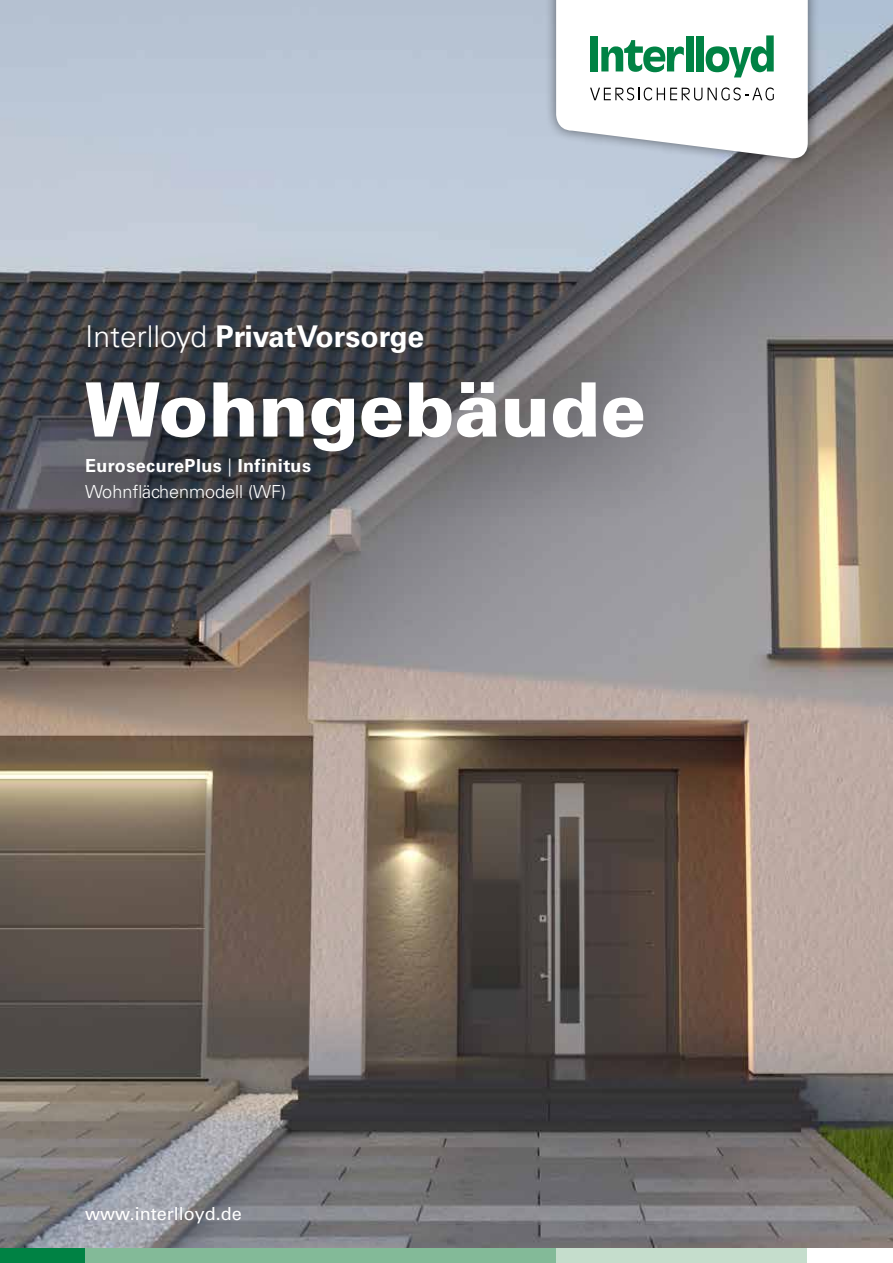
<style>
.page{position:relative;width:893px;height:1263px;background:#fff}
.page>*{position:absolute;margin:0;border:0;box-sizing:border-box;transform-origin:0 0}
.t1{font:900 75px "Univers LT Std";color:#fff}
.t2{font:700 30px "Univers LT Std";color:#fff}
.t3{font:700 18px/25.8px "Univers LT Std";letter-spacing:.025em;color:#fff}
.t4{font:18px "Univers LT Std";color:#fff}
.s1{font-weight:300}
</style>
<div class="page">
<img style="left:0;top:0;width:893px;height:1248px">
<div style="left:0;top:1248px;width:85px;height:15px;background:#008244"></div>
<div style="left:85px;top:1248px;width:471px;height:15px;background:#83ba98"></div>
<div style="left:556px;top:1248px;width:252px;height:15px;background:#c5ddcc"></div>
<div style="left:0;top:236px;width:731px;height:352px;background:#000;opacity:.5"></div>
<div style="left:544px;top:0;width:275px;height:170px;background:#000;opacity:.5"></div>
<svg style="left:556px;top:0;width:252px;height:160px"></svg>
<h2 class="t2" style="left:85px;top:318px;width:340px"><span class="s1">Interlloyd</span> PrivatVorsorge</h2>
<h1 class="t1" style="left:85px;top:363px;width:563px">Wohngebäude</h1>
<p class="t3" style="left:85px;top:453px;width:228px">EurosecurePlus <span class="s1">|</span> Infinitus<br><span class="s1">Wohnflächenmodell (WF)</span></p>
<p class="t4" style="left:85px;top:1203px;width:158px">www.interlloyd.de</p>
</div>
